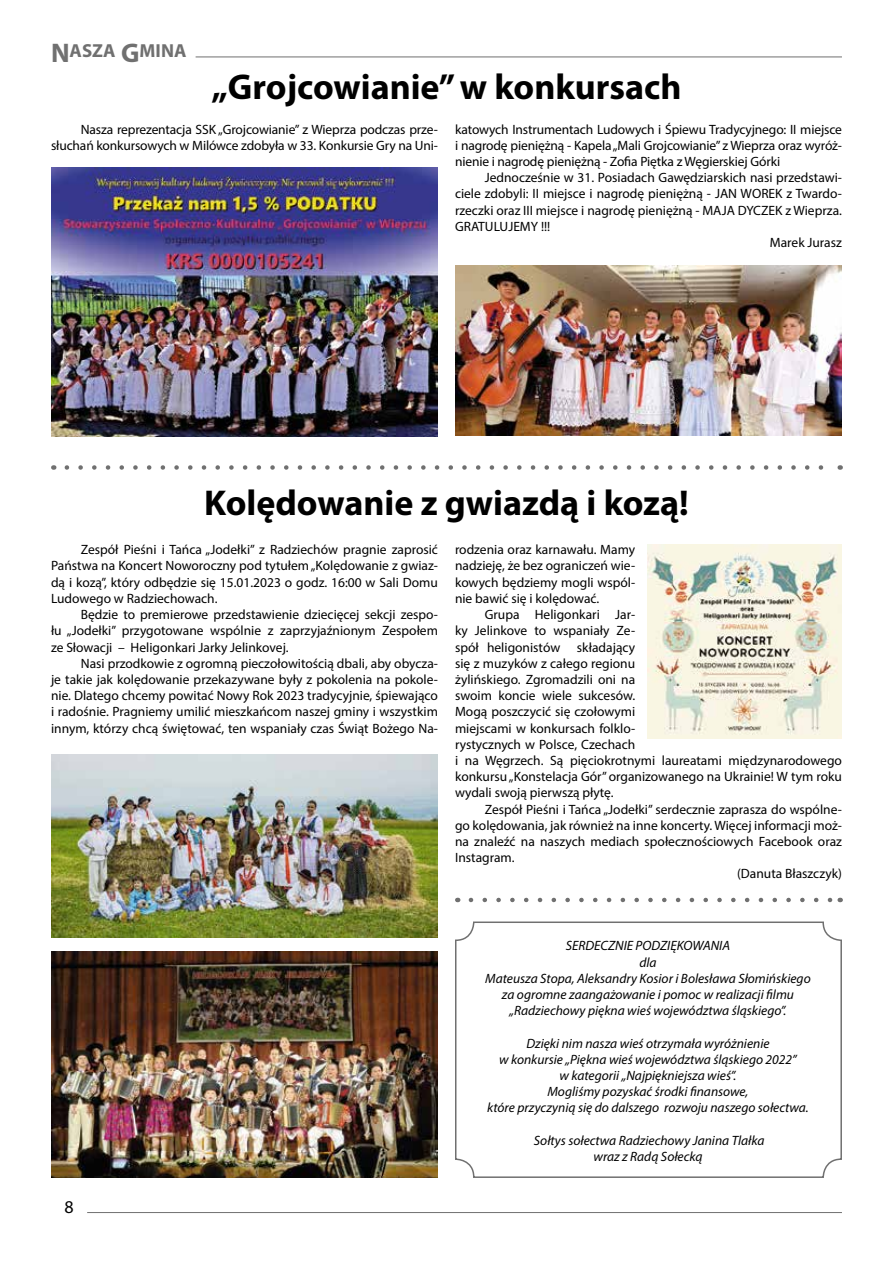
<style>
.page{position:relative;width:893px;height:1263px;background:#fff}
.page>*{position:absolute;margin:0;border:0;box-sizing:border-box;transform-origin:0 0}
.t1{font:700 36px "Myriad Pro";color:#000}
.t2{font:700 18.9px "Myriad Pro";color:#707070}
.t3{font:18px "Myriad Pro";color:#000}
.t4{font:13.5px/16.2px "Myriad Pro";color:#000;text-align:justify}
.t5{font:italic 13.5px/16.2px "Myriad Pro";color:#000;text-align:center}
.s1{font-size:27px}
</style>
<div class="page">
<hr style="left:196px;top:57px;width:646px;height:1px;background:#707070">
<hr style="left:87px;top:1212px;width:755px;height:1px;background:#707070">
<img style="left:51px;top:168px;width:387px;height:268px">
<img style="left:455px;top:266px;width:387px;height:169px">
<img style="left:51px;top:952px;width:387px;height:226px">
<img style="left:51px;top:755px;width:387px;height:183px">
<div style="left:455px;top:921px;width:387px;height:257px;border:2px solid #707070;border-radius:18px"></div>
<img style="left:648px;top:544px;width:194px;height:194px">
<svg style="left:67px;top:465px;width:757px;height:5px"></svg>
<svg style="left:471px;top:898px;width:362px;height:4px"></svg>
<h2 class="t2" style="left:51px;top:39px;width:137px"><span class="s1">N</span>ASZA <span class="s1">G</span>MINA</h2>
<h1 class="t1" style="left:211px;top:64px;width:472px">„Grojcowianie” w konkursach</h1>
<p class="t4" style="left:455px;top:121px;width:388px">katowych Instrumentach Ludowych i Śpiewu Tradycyjnego: II miejsce i nagrodę pieniężną - Kapela „Mali Grojcowianie” z Wieprza oraz wyróż&shy;nienie i nagrodę pieniężną - Zofia Piętka z Węgierskiej Górki</p>
<p class="t4" style="left:485px;top:169px;width:359px">Jednocześnie w 31. Posiadach Gawędziarskich nasi przedstawi-</p>
<p class="t4" style="left:455px;top:185px;width:388px">ciele zdobyli: II miejsce i nagrodę pieniężną - JAN WOREK z Twardo-</p>
<p class="t4" style="left:455px;top:202px;width:388px">rzeczki oraz III miejsce i nagrodę pieniężną - MAJA DYCZEK z Wieprza.</p>
<p class="t4" style="left:455px;top:218px;width:97px">GRATULUJEMY !!!</p>
<p class="t4" style="left:770px;top:234px;width:74px">Marek Jurasz</p>
<p class="t4" style="left:51px;top:121px;width:388px;text-align:right">Nasza reprezentacja SSK „Grojcowianie” z Wieprza podczas prze&shy;słuchań konkursowych w Milówce zdobyła w 33. Konkursie Gry na Uni-</p>
<h1 class="t1" style="left:204px;top:479px;width:486px">Kolędowanie z gwiazdą i kozą!</h1>
<p class="t4" style="left:51px;top:541px;width:388px;text-indent:30px">Zespół Pieśni i Tańca „Jodełki” z Radziechów pragnie zaprosić Państwa na Koncert Noworoczny pod tytułem „Kolędowanie z gwiaz&shy;dą i kozą”, który odbędzie się 15.01.2023 o godz. 16:00 w Sali Domu Ludowego w Radziechowach.</p>
<p class="t4" style="left:51px;top:606px;width:388px;text-indent:30px">Będzie to premierowe przedstawienie dziecięcej sekcji zespo&shy;łu „Jodełki” przygotowane wspólnie z zaprzyjaźnionym Zespołem ze Słowacji – Heligonkari Jarky Jelinkovej.</p>
<p class="t4" style="left:51px;top:655px;width:388px;text-indent:30px">Nasi przodkowie z ogromną pieczołowitością dbali, aby obycza&shy;je takie jak kolędowanie przekazywane były z pokolenia na pokole&shy;nie. Dlatego chcemy powitać Nowy Rok 2023 tradycyjnie, śpiewająco i radośnie. Pragniemy umilić mieszkańcom naszej gminy i wszystkim innym, którzy chcą świętować, ten wspaniały czas Świąt Bożego Na-</p>
<p class="t4" style="left:455px;top:541px;width:182px">rodzenia oraz karnawału. Mamy nadzieję, że bez ograniczeń wie&shy;kowych będziemy mogli wspól&shy;nie bawić się i kolędować.</p>
<p class="t4" style="left:455px;top:606px;width:388px;text-align:left;text-indent:30px">Grupa Heligonkari Jar-<br>ky Jelinkove to wspaniały Ze-<br>spół heligonistów składający<br>się z muzyków z całego regionu<br>żylińskiego. Zgromadzili oni na<br>swoim koncie wiele sukcesów.<br>Mogą poszczycić się czołowymi<br>miejscami w konkursach folklo-<br>rystycznych w Polsce, Czechach<br>i na Węgrzech. Są pięciokrotnymi laureatami międzynarodowego konkursu „Konstelacja Gór” organizowanego na Ukrainie! W tym roku wydali swoją pierwszą płytę.</p>
<p class="t4" style="left:485px;top:801px;width:359px">Zespół Pieśni i Tańca „Jodełki” serdecznie zaprasza do wspólne-</p>
<p class="t4" style="left:455px;top:817px;width:388px">go kolędowania, jak również na inne koncerty. Więcej informacji moż-</p>
<p class="t4" style="left:455px;top:833px;width:388px">na znaleźć na naszych mediach społecznościowych Facebook oraz</p>
<p class="t4" style="left:455px;top:849px;width:61px">Instagram.</p>
<p class="t4" style="left:737px;top:865px;width:106px">(Danuta Błaszczyk)</p>
<h3 class="t3" style="left:64px;top:1196px;width:11px">8</h3>
<p class="t5" style="left:485px;top:937px;width:327px">SERDECZNIE PODZIĘKOWANIA<br>dla<br>Mateusza Stopa, Aleksandry Kosior i Bolesława Słomińskiego za ogromne zaangażowanie i pomoc w realizacji filmu „Radziechowy piękna wieś województwa śląskiego”.</p>
<p class="t5" style="left:487px;top:1035px;width:323px">Dzięki nim nasza wieś otrzymała wyróżnienie<br>w konkursie „Piękna wieś województwa śląskiego 2022”<br>w kategorii „Najpiękniejsza wieś”.<br>Mogliśmy pozyskać środki finansowe,<br>które przyczynią się do dalszego rozwoju naszego sołectwa.</p>
<p class="t5" style="left:534px;top:1132px;width:232px">Sołtys sołectwa Radziechowy Janina Tlałka wraz z Radą Sołecką</p>
</div>
